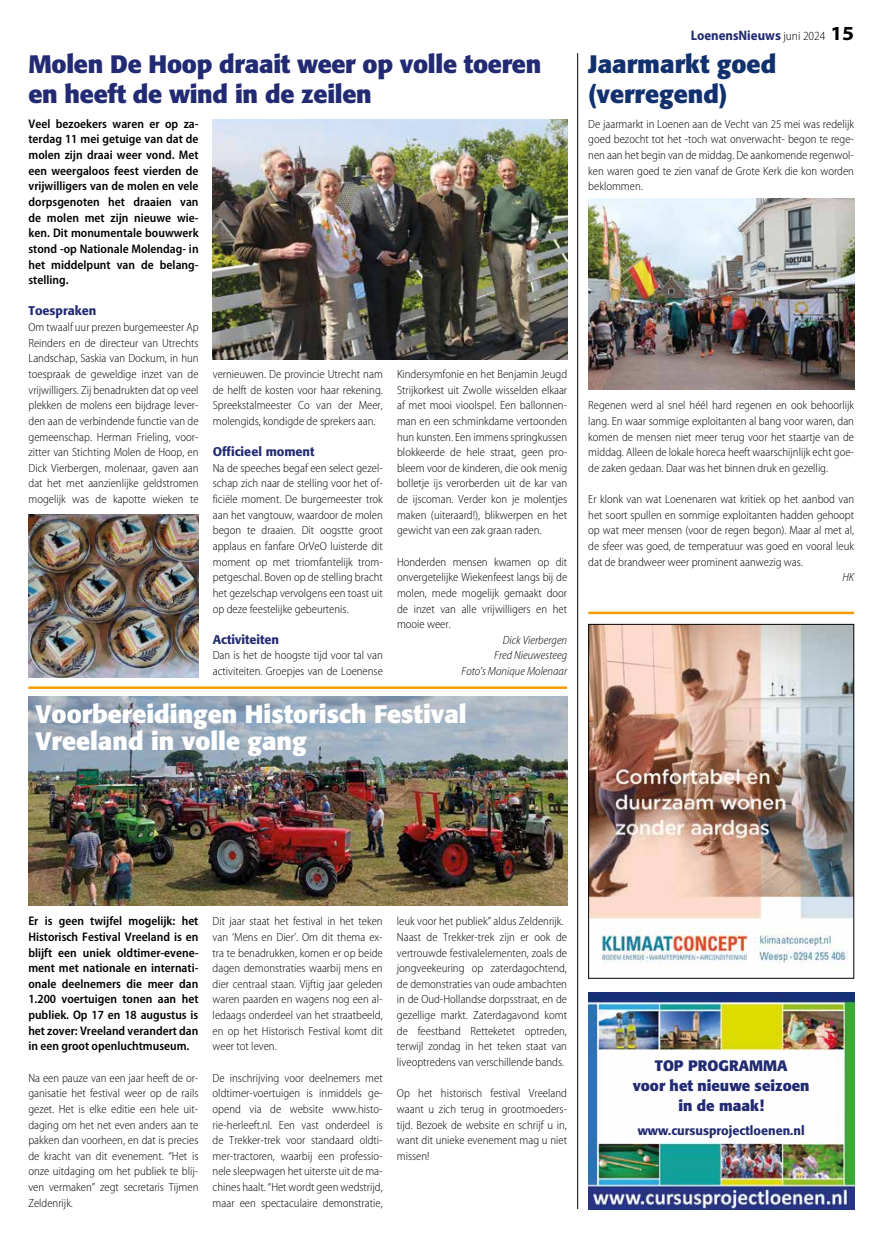
<style>
.page{position:relative;width:886px;height:1241px;background:#fff}
.page>*{position:absolute;margin:0;border:0;box-sizing:border-box;transform-origin:0 0}
.t1{font:700 25px/30px "Formata";letter-spacing:-.01em;color:#212a72}
.t2{font:700 25px/27.5px "Formata";color:#fff}
.t3{font:700 25px/30px "Formata";color:#11306e}
.t4{font:700 15px/20px "Formata";color:#212a72;text-align:center}
.t5{font:700 semi-condensed 13.75px "Myriad Pro";color:#212a72}
.t6{font:600 semi-condensed 12.5px/15.6px "Myriad Pro";color:#000;text-align:justify}
.t7{font:500 12.5px "Formata";color:#212a72}
.t8{font:300 semi-condensed 11.88px/15.6px "Myriad Pro";color:#000;text-align:justify}
.t9{font:italic 300 semi-condensed 11.88px/15.6px "Myriad Pro";color:#000;text-align:right}
.s1{font-stretch:normal}
.s2{font-weight:300;font-size:12.5px;color:#000}
.s3{font-stretch:semi-expanded;font-size:20px;color:#000}
</style>
<div class="page">
<hr style="left:577px;top:53px;width:1px;height:1155px;background:#000">
<hr style="left:588px;top:611px;width:266px;height:3px;background:#f59c00">
<img style="left:588px;top:992px;width:266px;height:121px">
<img style="left:588px;top:1113px;width:266px;height:95px">
<hr style="left:28px;top:686px;width:539px;height:2px;background:#f59c00">
<img style="left:590px;top:626px;width:262px;height:338px">
<div style="left:588px;top:624px;width:266px;height:354px;border:1px solid #000"></div>
<img style="left:213px;top:119px;width:354px;height:240px">
<img style="left:588px;top:199px;width:266px;height:191px">
<img style="left:28px;top:696px;width:539px;height:208px">
<img style="left:28px;top:514px;width:170px;height:163px">
<h1 class="t1" style="left:28px;top:49px;width:514px">Molen De Hoop draait weer op volle toeren en heeft de wind in de zeilen</h1>
<p class="t6" style="left:29px;top:116px;width:172px">Veel bezoekers waren er op za&shy;terdag 11 mei getuige van dat de molen zijn draai weer vond. Met een weergaloos feest vierden de vrijwilligers van de molen en vele dorpsgenoten het draaien van de molen met zijn nieuwe wie&shy;ken. Dit monumentale bouwwerk stond -op Nationale Molendag- in het middelpunt van de belang&shy;stelling.</p>
<p class="t7" style="left:29px;top:303px;width:69px">Toespraken</p>
<p class="t8" style="left:29px;top:319px;width:172px">Om twaalf uur prezen burgemeester Ap Reinders en de directeur van Utrechts Landschap, Saskia van Dockum, in hun toespraak de geweldige inzet van de vrijwilligers. Zij benadrukten dat op veel plekken de molens een bijdrage lever&shy;den aan de verbindende functie van de gemeenschap. Herman Frieling, voor&shy;zitter van Stichting Molen de Hoop, en Dick Vierbergen, molenaar, gaven aan dat het met aanzienlijke geldstromen mogelijk was de kapotte wieken te</p>
<p class="t8" style="left:213px;top:366px;width:172px">vernieuwen. De provincie Utrecht nam de helft de kosten voor haar rekening.<br>Spreekstalmeester Co van der Meer, molengids, kondigde de sprekers aan.</p>
<p class="t7" style="left:213px;top:444px;width:103px">Officieel moment</p>
<p class="t8" style="left:213px;top:460px;width:172px">Na de speeches begaf een select gezel&shy;schap zich naar de stelling voor het of&shy;ficiële moment. De burgemeester trok aan het vangtouw, waardoor de molen begon te draaien. Dit oogstte groot applaus en fanfare OrVeO luisterde dit moment op met triomfantelijk trom&shy;petgeschal. Boven op de stelling bracht het gezelschap vervolgens een toast uit op deze feestelijke gebeurtenis.</p>
<p class="t7" style="left:213px;top:631px;width:68px">Activiteiten</p>
<p class="t8" style="left:213px;top:647px;width:172px">Dan is het de hoogste tijd voor tal van activiteiten. Groepjes van de Loenense</p>
<p class="t8" style="left:397px;top:366px;width:172px">Kindersymfonie en het Benjamin Jeugd Strijkorkest uit Zwolle wisselden elkaar af met mooi vioolspel. Een ballonnen&shy;man en een schminkdame vertoonden hun kunsten. Een immens springkussen blokkeerde de hele straat, geen pro&shy;bleem voor de kinderen, die ook menig bolletje ijs verorberden uit de kar van de ijscoman. Verder kon je molentjes maken (uiteraard!), blikwerpen en het gewicht van een zak graan raden.</p>
<p class="t8" style="left:397px;top:554px;width:172px">Honderden mensen kwamen op dit onvergetelijke Wiekenfeest langs bij de molen, mede mogelijk gemaakt door de inzet van alle vrijwilligers en het mooie weer.</p>
<p class="t9" style="left:462px;top:632px;width:107px">Dick Vierbergen<br>Fred Nieuwesteeg<br>Foto’s Monique Molenaar</p>
<h1 class="t2" style="left:35px;top:699px;width:433px">Voorbereidingen Historisch Festival<br>Vreeland in volle gang</h1>
<p class="t5" style="left:691px;top:28px;width:165px">LoenensNieuw<span class="s1">s</span> <span class="s2">juni 2024</span> <span class="s3">15</span></p>
<h1 class="t3" style="left:588px;top:49px;width:189px">Jaarmarkt goed (verregend)</h1>
<p class="t8" style="left:588px;top:116px;width:267px">De jaarmarkt in Loenen aan de Vecht van 25 mei was redelijk goed bezocht tot het -toch wat onverwacht- begon te rege&shy;nen aan het begin van de middag. De aankomende regenwol&shy;ken waren goed te zien vanaf de Grote Kerk die kon worden beklommen.</p>
<p class="t8" style="left:588px;top:397px;width:267px">Regenen werd al snel héél hard regenen en ook behoorlijk lang. En waar sommige exploitanten al bang voor waren, dan komen de mensen niet meer terug voor het staartje van de middag. Alleen de lokale horeca heeft waarschijnlijk echt goe&shy;de zaken gedaan. Daar was het binnen druk en gezellig.</p>
<p class="t8" style="left:588px;top:491px;width:267px">Er klonk van wat Loenenaren wat kritiek op het aanbod van het soort spullen en sommige exploitanten hadden gehoopt op wat meer mensen (voor de regen begon). Maar al met al, de sfeer was goed, de temperatuur was goed en vooral leuk dat de brandweer weer prominent aanwezig was.</p>
<p class="t9" style="left:842px;top:569px;width:13px">HK</p>
<p class="t6" style="left:28px;top:913px;width:172px">Er is geen twijfel mogelijk: het Historisch Festival Vreeland is en blijft een uniek oldtimer-evene&shy;ment met nationale en internati&shy;onale deelnemers die meer dan 1.200 voertuigen tonen aan het publiek. Op 17 en 18 augustus is het zover: Vreeland verandert dan in een groot openluchtmuseum.</p>
<p class="t8" style="left:28px;top:1069px;width:172px">Na een pauze van een jaar heeft de or&shy;ganisatie het festival weer op de rails gezet. Het is elke editie een hele uit&shy;daging om het net even anders aan te pakken dan voorheen, en dat is precies de kracht van dit evenement. “Het is onze uitdaging om het publiek te blij&shy;ven vermaken” zegt secretaris Tijmen Zeldenrijk.</p>
<p class="t8" style="left:213px;top:913px;width:172px">Dit jaar staat het festival in het teken van ‘Mens en Dier’. Om dit thema ex&shy;tra te benadrukken, komen er op beide dagen demonstraties waarbij mens en dier centraal staan. Vijftig jaar geleden waren paarden en wagens nog een al&shy;ledaags onderdeel van het straatbeeld, en op het Historisch Festival komt dit weer tot leven.</p>
<p class="t8" style="left:213px;top:1069px;width:172px">De inschrijving voor deelnemers met oldtimer-voertuigen is inmiddels ge&shy;opend via de website www.histo&shy;rie-herleeft.nl. Een vast onderdeel is de Trekker-trek voor standaard oldti&shy;mer-tractoren, waarbij een professio&shy;nele sleepwagen het uiterste uit de ma&shy;chines haalt. “Het wordt geen wedstrijd, maar een spectaculaire demonstratie,</p>
<p class="t8" style="left:397px;top:913px;width:172px;text-align:left">leuk voor het publiek” aldus Zeldenrijk.<br>Naast de Trekker-trek zijn er ook de vertrouwde festivalelementen, zoals de jongveekeuring op zaterdagochtend, de demonstraties van oude ambachten in de Oud-Hollandse dorpsstraat, en de gezellige markt. Zaterdagavond komt de feestband Retteketet optreden, terwijl zondag in het teken staat van liveoptredens van verschillende bands.</p>
<p class="t8" style="left:397px;top:1085px;width:172px">Op het historisch festival Vreeland waant u zich terug in grootmoeders&shy;tijd. Bezoek de website en schrijf u in, want dit unieke evenement mag u niet missen!</p>
<p class="t4" style="left:633px;top:1055px;width:178px">TOP PROGRAMMA<br>voor het nieuwe seizoen in de maak!</p>
<p class="t7" style="left:638px;top:1122px;width:168px">www.cursusprojectloenen.nl</p>
</div>
